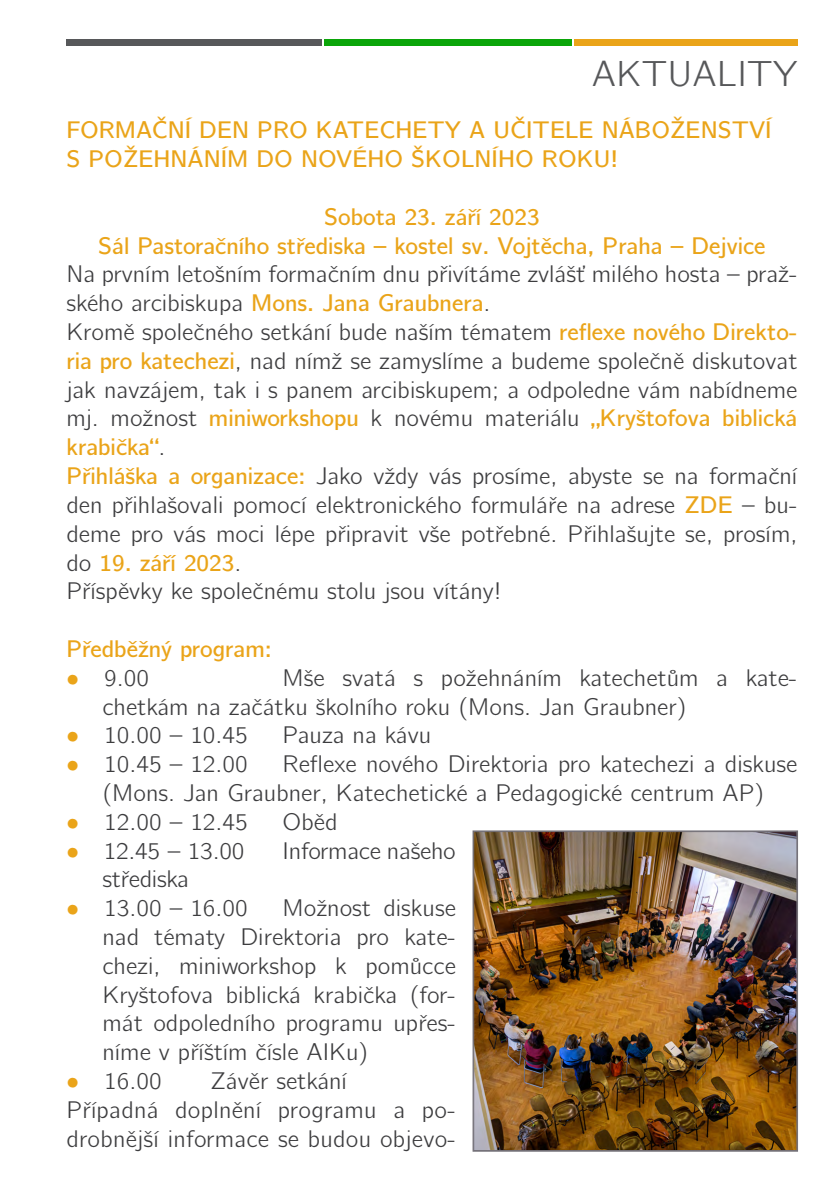
<style>
.page{position:relative;width:840px;height:1191px;background:#fff}
.page>*{position:absolute;margin:0;border:0;box-sizing:border-box;transform-origin:0 0}
.t1{font:36px "CMU Bright";color:#57585a}
.t2{font:24px/28.8px "CMU Bright";color:#3d3d3f}
.t3{font:600 24px/28.8px "CMU Bright";color:#eaa419}
.s1{font-weight:600;color:#eaa419}
.s2{color:#eaa419}
</style>
<div class="page">
<div style="left:66px;top:40px;width:255px;height:6px;background:#57585a"></div>
<div style="left:573px;top:40px;width:224px;height:6px;background:#eaa419"></div>
<div style="left:324px;top:40px;width:247px;height:6px;background:#0ba509"></div>
<img style="left:472px;top:830px;width:325px;height:321px">
<div style="left:473px;top:831px;width:323px;height:319px;border:1px solid #747178"></div>
<h1 class="t1" style="left:591px;top:41px;width:207px">AKTUALITY</h1>
<p class="t3" style="left:66px;top:114px;width:706px">FORMAČNÍ DEN PRO KATECHETY A UČITELE NÁBOŽENSTVÍ<br>S POŽEHNÁNÍM DO NOVÉHO ŠKOLNÍHO ROKU!</p>
<p class="t3" style="left:98px;top:200px;width:668px;text-align:center">Sobota 23. září 2023<br>Sál Pastoračního střediska – kostel sv. Vojtěcha, Praha – Dejvice</p>
<p class="t2" style="left:66px;top:257px;width:732px">Na prvním letošním formačním dnu přivítáme zvlášť milého hosta – praž&shy;ského arcibiskupa <span class="s1">Mons. Jana Graubnera</span>.<br>Kromě společného setkání bude naším tématem <span class="s1">reflexe nového Direkto&shy;ria pro katechezi</span>, nad nímž se zamyslíme a budeme společně diskutovat jak navzájem, tak i s panem arcibiskupem; a odpoledne vám nabídneme mj. možnost <span class="s1">miniworkshopu</span> k novému materiálu <span class="s1">„Kryštofova biblická krabička“</span>.<br><span class="s1">Přihláška a organizace:</span> Jako vždy vás prosíme, abyste se na formační den přihlašovali pomocí elektronického formuláře na adrese <span class="s1">ZDE</span> – bu&shy;deme pro vás moci lépe připravit vše potřebné. Přihlašujte se, prosím, do <span class="s1">19. září 2023</span>.<br>Příspěvky ke společnému stolu jsou vítány!</p>
<p class="t3" style="left:66px;top:632px;width:207px">Předběžný program:</p>
<p class="t2" style="left:66px;top:660px;width:84px"><span class="s2">•</span> 9.00</p>
<p class="t2" style="left:102px;top:660px;width:696px;text-indent:180px">Mše svatá s požehnáním katechetům a kate&shy;chetkám na začátku školního roku (Mons. Jan Graubner)</p>
<p class="t2" style="left:66px;top:718px;width:183px"><span class="s2">•</span> 10.00 – 10.45</p>
<p class="t2" style="left:282px;top:718px;width:150px">Pauza na kávu</p>
<p class="t2" style="left:66px;top:747px;width:183px"><span class="s2">•</span> 10.45 – 12.00</p>
<p class="t2" style="left:102px;top:747px;width:696px;text-indent:180px">Reflexe nového Direktoria pro katechezi a diskuse (Mons. Jan Graubner, Katechetické a Pedagogické centrum AP)</p>
<p class="t2" style="left:66px;top:804px;width:183px"><span class="s2">•</span> 12.00 – 12.45</p>
<p class="t2" style="left:282px;top:804px;width:56px">Oběd</p>
<p class="t2" style="left:66px;top:833px;width:179px"><span class="s2">•</span> 12.45 – 13.00</p>
<p class="t2" style="left:282px;top:833px;width:175px">Informace našeho</p>
<p class="t2" style="left:102px;top:862px;width:88px">střediska</p>
<p class="t2" style="left:66px;top:891px;width:183px"><span class="s2">•</span> 13.00 – 16.00</p>
<p class="t2" style="left:102px;top:891px;width:355px;text-align:justify;text-indent:180px">Možnost diskuse nad tématy Direktoria pro kate&shy;chezi, miniworkshop k pomůcce Kryštofova biblická krabička (for&shy;mát odpoledního programu upřes&shy;níme v příštím čísle AIKu)</p>
<p class="t2" style="left:66px;top:1064px;width:97px"><span class="s2">•</span> 16.00</p>
<p class="t2" style="left:66px;top:1064px;width:391px;text-indent:144px">Závěr setkání<br>Případná doplnění programu a po&shy;drobnější informace se budou objevo-</p>
</div>
